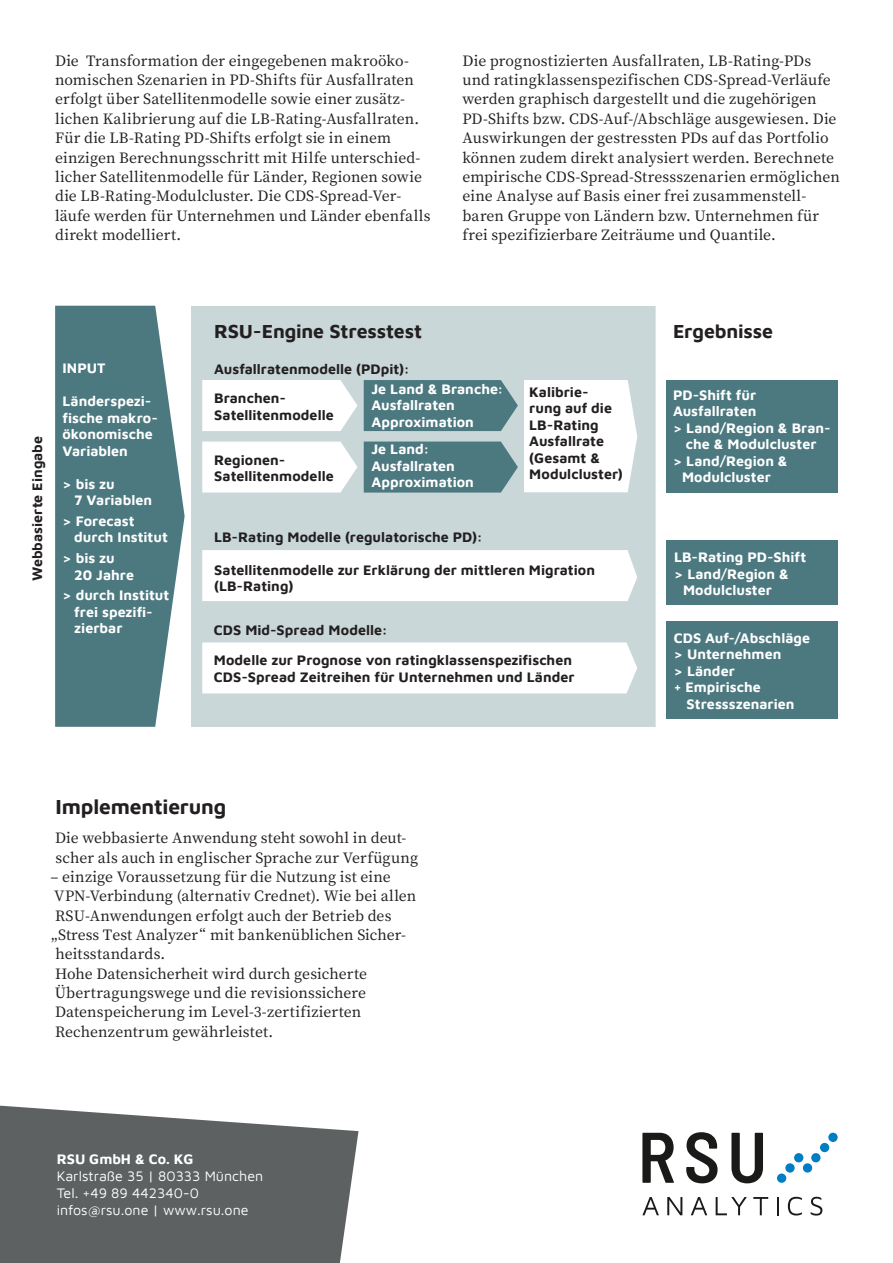
<style>
.page{position:relative;width:893px;height:1263px;background:#fff}
.page>*{position:absolute;margin:0;border:0;box-sizing:border-box;transform-origin:0 0}
.t1{font:700 21px "Maven Pro";letter-spacing:-.01em;color:#231f20}
.t2{font:700 19.5px "Maven Pro";letter-spacing:-.005em;color:#231f20}
.t3{font:500 14.25px/19.4px "Noto Serif SC";letter-spacing:.005em;color:#231f20}
.t4{font:700 14.25px/16.5px "Maven Pro";color:#fff}
.t5{font:700 14.25px/16.5px "Maven Pro";color:#231f20}
.t6{font:14.25px/17.1px "Maven Pro";color:#fff}
</style>
<div class="page">
<svg style="left:0;top:1106px;width:358px;height:157px;fill:#5e6162"></svg>
<div style="left:192px;top:306px;width:464px;height:420px;background:#c9d7d9"></div>
<svg style="left:55px;top:306px;width:130px;height:421px;fill:#4c7980"></svg>
<div style="left:666px;top:380px;width:172px;height:113px;background:#4c7980"></div>
<div style="left:666px;top:540px;width:172px;height:65px;background:#4c7980"></div>
<div style="left:202px;top:550px;width:435px;height:51px;background:#fff"></div>
<div style="left:524px;top:380px;width:113px;height:112px;background:#fff"></div>
<div style="left:202px;top:380px;width:155px;height:51px;background:#fff"></div>
<svg style="left:202px;top:442px;width:155px;height:51px"></svg>
<div style="left:364px;top:380px;width:154px;height:51px;background:#4c7980"></div>
<svg style="left:364px;top:442px;width:154px;height:51px"></svg>
<div style="left:666px;top:621px;width:172px;height:98px;background:#4c7980"></div>
<div style="left:202px;top:642px;width:435px;height:51px;background:#fff"></div>
<svg style="left:642px;top:1197px;width:17px;height:18px"></svg>
<svg style="left:667px;top:1197px;width:15px;height:18px"></svg>
<svg style="left:691px;top:1197px;width:16px;height:18px"></svg>
<svg style="left:716px;top:1197px;width:31px;height:18px"></svg>
<svg style="left:753px;top:1197px;width:15px;height:18px"></svg>
<svg style="left:777px;top:1197px;width:1px;height:18px"></svg>
<svg style="left:788px;top:1197px;width:14px;height:18px"></svg>
<svg style="left:811px;top:1197px;width:11px;height:18px"></svg>
<svg style="left:642px;top:1133px;width:32px;height:50px"></svg>
<svg style="left:686px;top:1132px;width:32px;height:51px"></svg>
<svg style="left:731px;top:1133px;width:32px;height:50px"></svg>
<div style="left:794px;top:1153px;width:9px;height:9px;background:#007ec3;border-radius:50%"></div>
<svg style="left:785px;top:1163px;width:10px;height:10px"></svg>
<div style="left:803px;top:1163px;width:9px;height:10px;background:#007ec3;border-radius:50%"></div>
<div style="left:777px;top:1173px;width:9px;height:10px;background:#007ec3;border-radius:50%"></div>
<div style="left:811px;top:1153px;width:10px;height:9px;background:#007ec3;border-radius:50%"></div>
<div style="left:828px;top:1132px;width:10px;height:10px;background:#007ec3;border-radius:50%"></div>
<div style="left:820px;top:1143px;width:9px;height:9px;background:#007ec3;border-radius:50%"></div>
<p class="t3" style="left:55px;top:51px;width:377px">Die Transformation der eingegebenen makroöko&shy;nomischen Szenarien in PD-Shifts für Ausfallraten erfolgt über Satellitenmodelle sowie einer zusätz&shy;lichen Kalibrierung auf die LB-Rating-Ausfallraten.<br>Für die LB-Rating PD-Shifts erfolgt sie in einem einzigen Berechnungsschritt mit Hilfe unterschied&shy;licher Satellitenmodelle für Länder, Regionen sowie die LB-Rating-Modulcluster. Die CDS-Spread-Ver&shy;läufe werden für Unternehmen und Länder ebenfalls direkt modelliert.</p>
<p class="t3" style="left:462px;top:51px;width:379px">Die prognostizierten Ausfallraten, LB-Rating-PDs und ratingklassenspezifischen CDS-Spread-Verläufe werden graphisch dargestellt und die zugehörigen PD-Shifts bzw. CDS-Auf-/Abschläge ausgewiesen. Die Auswirkungen der gestressten PDs auf das Portfolio können zudem direkt analysiert werden. Berechnete empirische CDS-Spread-Stressszenarien ermöglichen eine Analyse auf Basis einer frei zusammenstell&shy;baren Gruppe von Ländern bzw. Unternehmen für frei spezifizierbare Zeiträume und Quantile.</p>
<p class="t5" style="left:28px;top:581px;width:147px;rotate:-90deg">Webbasierte Eingabe</p>
<p class="t4" style="left:62px;top:359px;width:45px">INPUT</p>
<p class="t4" style="left:62px;top:392px;width:97px">Länderspezi&shy;fische makro&shy;ökonomische<br>Variablen</p>
<p class="t4" style="left:74px;top:475px;width:79px;text-indent:-12px">&gt; bis zu<br>7 Variablen</p>
<p class="t4" style="left:74px;top:512px;width:95px;text-indent:-12px">&gt; Forecast durch Institut</p>
<p class="t4" style="left:74px;top:549px;width:61px;text-indent:-12px">&gt; bis zu<br>20 Jahre</p>
<p class="t4" style="left:74px;top:586px;width:97px;text-indent:-12px">&gt; durch Institut frei spezifi&shy;zierbar</p>
<h2 class="t2" style="left:214px;top:318px;width:209px">RSU-Engine Stresstest</h2>
<p class="t5" style="left:214px;top:359px;width:197px">Ausfallratenmodelle (PDpit):</p>
<p class="t5" style="left:214px;top:389px;width:121px">Branchen-<br>Satellitenmodelle</p>
<p class="t5" style="left:214px;top:451px;width:121px">Regionen-<br>Satellitenmodelle</p>
<p class="t4" style="left:371px;top:380px;width:134px">Je Land &amp; Branche:<br>Ausfallraten<br>Approximation</p>
<p class="t4" style="left:371px;top:440px;width:104px">Je Land:<br>Ausfallraten<br>Approximation</p>
<p class="t5" style="left:214px;top:528px;width:270px">LB-Rating Modelle (regulatorische PD):</p>
<p class="t5" style="left:529px;top:383px;width:95px">Kalibrie&shy;rung auf die<br>LB-Rating<br>Ausfallrate (Gesamt &amp;<br>Modulcluster)</p>
<p class="t5" style="left:214px;top:561px;width:382px">Satellitenmodelle zur Erklärung der mittleren Migration (LB-Rating)</p>
<p class="t5" style="left:214px;top:621px;width:175px">CDS Mid-Spread Modelle:</p>
<p class="t5" style="left:214px;top:651px;width:362px">Modelle zur Prognose von ratingklassenspezifischen<br>CDS-Spread Zeitreihen für Unternehmen und Länder</p>
<h2 class="t2" style="left:673px;top:318px;width:102px">Ergebnisse</h2>
<p class="t4" style="left:673px;top:385px;width:85px">PD-Shift für</p>
<p class="t4" style="left:673px;top:402px;width:85px">Ausfallraten</p>
<p class="t4" style="left:673px;top:418px;width:159px">&gt; Land/Region &amp; Bran-</p>
<p class="t4" style="left:686px;top:435px;width:132px">che &amp; Modulcluster</p>
<p class="t4" style="left:673px;top:451px;width:116px">&gt; Land/Region &amp;</p>
<p class="t4" style="left:682px;top:468px;width:90px">Modulcluster</p>
<p class="t4" style="left:674px;top:548px;width:134px">LB-Rating PD-Shift</p>
<p class="t4" style="left:674px;top:565px;width:116px">&gt; Land/Region &amp;</p>
<p class="t4" style="left:683px;top:581px;width:90px">Modulcluster</p>
<p class="t4" style="left:674px;top:629px;width:138px">CDS Auf-/Abschläge &gt; Unternehmen<br>&gt; Länder<br>+ Empirische</p>
<p class="t4" style="left:687px;top:695px;width:109px">Stressszenarien</p>
<h1 class="t1" style="left:56px;top:792px;width:172px">Implementierung</h1>
<p class="t3" style="left:55px;top:828px;width:365px">Die webbasierte Anwendung steht sowohl in deut&shy;scher als auch in englischer Sprache zur Verfügung</p>
<p class="t3" style="left:51px;top:867px;width:342px">– einzige Voraussetzung für die Nutzung ist eine</p>
<p class="t3" style="left:54px;top:887px;width:364px">VPN-Verbindung (alternativ Crednet). Wie bei allen</p>
<p class="t3" style="left:55px;top:906px;width:338px">RSU-Anwendungen erfolgt auch der Betrieb des</p>
<p class="t3" style="left:51px;top:925px;width:357px">„Stress Test Analyzer“ mit bankenüblichen Sicher-</p>
<p class="t3" style="left:55px;top:945px;width:111px">heitsstandards.</p>
<p class="t3" style="left:55px;top:964px;width:314px">Hohe Datensicherheit wird durch gesicherte</p>
<p class="t3" style="left:55px;top:983px;width:313px">Übertragungswege und die revisionssichere</p>
<p class="t3" style="left:55px;top:1003px;width:308px">Datenspeicherung im Level-3-zertifizierten</p>
<p class="t3" style="left:55px;top:1022px;width:220px">Rechenzentrum gewährleistet.</p>
<p class="t4" style="left:57px;top:1150px;width:138px">RSU GmbH &amp; Co. KG</p>
<p class="t6" style="left:57px;top:1167px;width:208px">Karlstraße 35 | 80333 München<br>Tel. +49 89 442340-0 infos@rsu.one | www.rsu.one</p>
</div>
